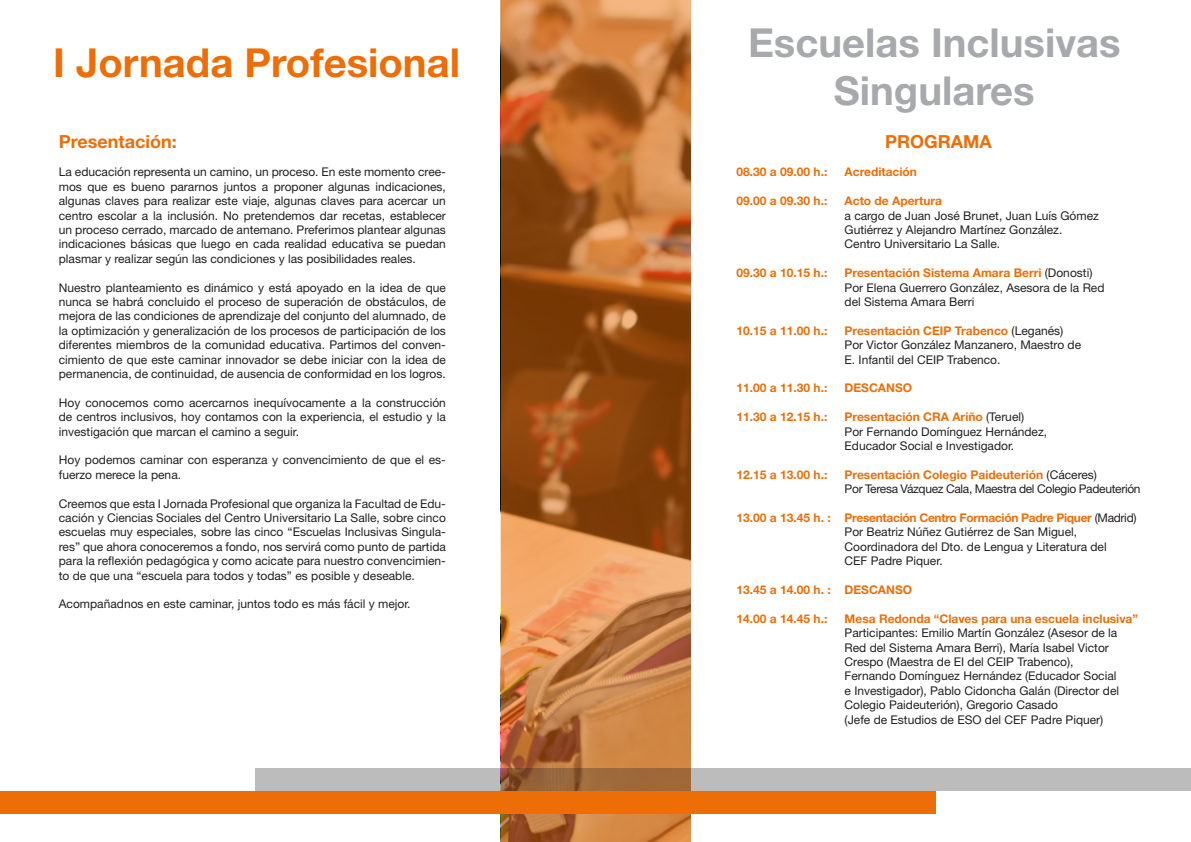
<style>
.page{position:relative;width:1191px;height:842px;background:#fff}
.page>*{position:absolute;margin:0;border:0;box-sizing:border-box;transform-origin:0 0}
.t1{font:700 40px "Helvetica Neue LT Std";color:#a8a9ad}
.t2{font:700 40px "Helvetica Neue LT Std";color:#ed6e07}
.t3{font:700 18px "Helvetica Neue LT Std";color:#ed6e07}
.t4{font:12px/14.4px "Helvetica Neue LT Std";color:#231f20}
.t5{font:700 12px "Helvetica Neue LT Std";color:#ed6e07}
.t6{font:700 12px "Helvetica Neue LT Std";letter-spacing:-.025em;color:#ed6e07}
.t7{font:12px "Helvetica Neue LT Std";letter-spacing:-.025em;color:#231f20}
.s1{font-weight:400;color:#231f20}
</style>
<div class="page">
<svg style="left:500px;top:0;width:190px;height:842px"></svg>
<svg style="left:255px;top:768px;width:936px;height:23px;fill:#bdbcbc"></svg>
<div style="left:0;top:791px;width:935px;height:23px;background:#ed6e07"></div>
<p class="t2" style="left:53px;top:38px;width:408px">I Jornada Profesional</p>
<p class="t3" style="left:59px;top:130px;width:120px">Presentación:</p>
<p class="t4" style="left:59px;top:165px;width:388px;text-align:justify">La educación representa un camino, un proceso. En este momento cree&shy;mos que es bueno pararnos juntos a proponer algunas indicaciones, algunas claves para realizar este viaje, algunas claves para acercar un centro escolar a la inclusión. No pretendemos dar recetas, establecer un proceso cerrado, marcado de antemano. Preferimos plantear algunas indicaciones básicas que luego en cada realidad educativa se puedan plasmar y realizar según las condiciones y las posibilidades reales.</p>
<p class="t4" style="left:59px;top:280px;width:388px;text-align:justify">Nuestro planteamiento es dinámico y está apoyado en la idea de que nunca se habrá concluido el proceso de superación de obstáculos, de mejora de las condiciones de aprendizaje del conjunto del alumnado, de la optimización y generalización de los procesos de participación de los diferentes miembros de la comunidad educativa. Partimos del conven&shy;cimiento de que este caminar innovador se debe iniciar con la idea de permanencia, de continuidad, de ausencia de conformidad en los logros.</p>
<p class="t4" style="left:59px;top:395px;width:388px;text-align:justify">Hoy conocemos como acercarnos inequívocamente a la construcción de centros inclusivos, hoy contamos con la experiencia, el estudio y la investigación que marcan el camino a seguir.</p>
<p class="t4" style="left:59px;top:453px;width:388px">Hoy podemos caminar con esperanza y convencimiento de que el es&shy;fuerzo merece la pena.</p>
<p class="t4" style="left:59px;top:496px;width:388px;text-align:justify">Creemos que esta I Jornada Profesional que organiza la Facultad de Edu&shy;cación y Ciencias Sociales del Centro Universitario La Salle, sobre cinco escuelas muy especiales, sobre las cinco “Escuelas Inclusivas Singula&shy;res” que ahora conoceremos a fondo, nos servirá como punto de partida para la reflexión pedagógica y como acicate para nuestro convencimien&shy;to de que una “escuela para todos y todas” es posible y deseable.</p>
<p class="t4" style="left:59px;top:597px;width:353px">Acompañadnos en este caminar, juntos todo es más fácil y mejor.</p>
<p class="t1" style="left:748px;top:18px;width:374px">Escuelas Inclusivas</p>
<p class="t1" style="left:834px;top:66px;width:202px">Singulares</p>
<p class="t3" style="left:885px;top:130px;width:108px">PROGRAMA</p>
<p class="t5" style="left:736px;top:165px;width:92px">08.30 a 09.00 h.:</p>
<p class="t5" style="left:844px;top:165px;width:74px">Acreditación</p>
<p class="t5" style="left:736px;top:193px;width:92px">09.00 a 09.30 h.:</p>
<p class="t5" style="left:844px;top:193px;width:99px">Acto de Apertura</p>
<p class="t4" style="left:844px;top:208px;width:256px">a cargo de Juan José Brunet, Juan Luís Gómez<br>Gutiérrez y Alejandro Martínez González.<br>Centro Universitario La Salle.</p>
<p class="t5" style="left:736px;top:265px;width:92px">09.30 a 10.15 h.:</p>
<p class="t5" style="left:844px;top:265px;width:249px">Presentación Sistema Amara Berri <span class="s1">(Donosti)</span></p>
<p class="t4" style="left:844px;top:280px;width:261px">Por Elena Guerrero González, Asesora de la Red del Sistema Amara Berri</p>
<p class="t5" style="left:736px;top:323px;width:92px">10.15 a 11.00 h.:</p>
<p class="t5" style="left:844px;top:323px;width:220px">Presentación CEIP Trabenco <span class="s1">(Leganés)</span></p>
<p class="t4" style="left:844px;top:337px;width:238px">Por Victor González Manzanero, Maestro de<br>E. Infantil del CEIP Trabenco.</p>
<p class="t5" style="left:736px;top:381px;width:92px">11.00 a 11.30 h.:</p>
<p class="t5" style="left:844px;top:381px;width:69px">DESCANSO</p>
<p class="t5" style="left:736px;top:409px;width:92px">11.30 a 12.15 h.:</p>
<p class="t5" style="left:844px;top:409px;width:181px">Presentación CRA Ariño <span class="s1">(Teruel)</span></p>
<p class="t4" style="left:844px;top:424px;width:204px">Por Fernando Domínguez Hernández,<br>Educador Social e Investigador.</p>
<p class="t5" style="left:736px;top:467px;width:92px">12.15 a 13.00 h.:</p>
<p class="t5" style="left:844px;top:467px;width:254px">Presentación Colegio Paideuterión <span class="s1">(Cáceres)</span></p>
<p class="t7" style="left:844px;top:482px;width:297px">Por Teresa Vázquez Cala, Maestra del Colegio Padeuterión</p>
<p class="t6" style="left:736px;top:510px;width:401px">13.00 a 13.45 h. : Presentación Centro Formación Padre Piquer <span class="s1">(Madrid)</span></p>
<p class="t4" style="left:844px;top:525px;width:264px">Por Beatriz Núñez Gutiérrez de San Miguel,<br>Coordinadora del Dto. de Lengua y Literatura del<br>CEF Padre Piquer.</p>
<p class="t5" style="left:736px;top:582px;width:177px">13.45 a 14.00 h. : DESCANSO</p>
<p class="t5" style="left:736px;top:611px;width:92px">14.00 a 14.45 h.:</p>
<p class="t5" style="left:844px;top:611px;width:295px">Mesa Redonda “Claves para una escuela inclusiva”</p>
<p class="t4" style="left:844px;top:625px;width:276px">Participantes: Emilio Martín González (Asesor de la Red del Sistema Amara Berri), María Isabel Victor Crespo (Maestra de EI del CEIP Trabenco), Fernando Domínguez Hernández (Educador Social e Investigador), Pablo Cidoncha Galán (Director del Colegio Paideuterión), Gregorio Casado<br>(Jefe de Estudios de ESO del CEF Padre Piquer)</p>
</div>
